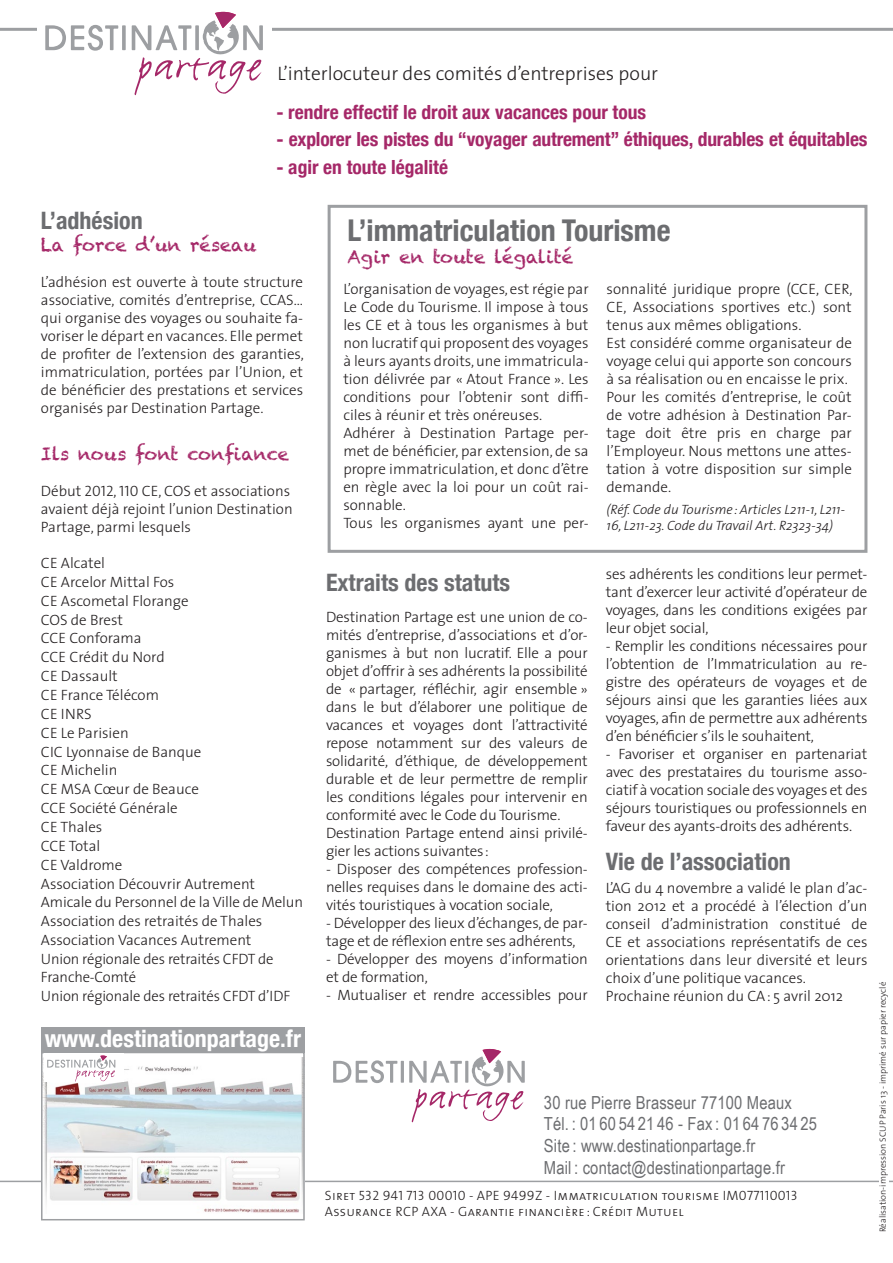
<style>
.page{position:relative;width:893px;height:1263px;background:#fff}
.page>*{position:absolute;margin:0;border:0;box-sizing:border-box;transform-origin:0 0}
.t1{font:700 condensed 30px "Helvetica Neue";color:#6c6d70}
.t2{font:700 condensed 24px "Helvetica Neue";color:#6c6d70}
.t3{font:700 condensed 24px "Helvetica Neue";color:#fff}
.t4{font:700 condensed 19.5px "Helvetica Neue";letter-spacing:-.01em;color:#a52868}
.t5{font:300 19.5px "The Sans";color:#231f20}
.t6{font:18px/21.6px "Arial Narrow";letter-spacing:.01em;color:#6c6d70}
.t7{font:18px "Chalkduster";color:#a52868}
.t8{font:300 15px/18px "The Sans";color:#231f20}
.t9{font:13.5px/16.2px "The Sans Light Caps";letter-spacing:.02em;color:#231f20}
.t10{font:italic 300 13.5px/16.2px "The Sans";color:#231f20}
.t11{font:300 9px "The Sans";color:#231f20}
.s1{font-family:"The Sans Light Caps";font-weight:400}
</style>
<div class="page">
<svg style="left:0;top:11px;width:893px;height:84px"></svg>
<hr style="left:0;top:1181px;width:893px;height:1px;background:#9d9fa2">
<svg style="left:333px;top:1060px;width:64px;height:23px"></svg>
<hr style="left:401px;top:1061px;width:3px;height:22px;background:#9d9fa2">
<svg style="left:409px;top:1049px;width:116px;height:73px"></svg>
<img style="left:44px;top:1057px;width:258px;height:156px">
<div style="left:41px;top:1052px;width:264px;height:168px;border:2px solid #9d9fa2"></div>
<div style="left:41px;top:1027px;width:264px;height:25px;background:#9d9fa2"></div>
<div style="left:44px;top:1053px;width:80px;height:29px;background:#fff"></div>
<svg style="left:47px;top:1055px;width:68px;height:27px"></svg>
<div style="left:328px;top:205px;width:539px;height:348px;border:3px solid #9d9fa2"></div>
<div style="left:879px;top:974px;width:10px;height:258px;background:#fff"></div>
<p class="t5" style="left:277px;top:57px;width:382px">L’interlocuteur des comités d’entreprises pour</p>
<p class="t4" style="left:276px;top:100px;width:371px">- rendre effectif le droit aux vacances pour tous</p>
<p class="t4" style="left:276px;top:128px;width:593px">- explorer les pistes du “voyager autrement” éthiques, durables et équitables</p>
<p class="t4" style="left:276px;top:155px;width:173px">- agir en toute légalité</p>
<p class="t2" style="left:41px;top:206px;width:103px">L’adhésion</p>
<p class="t7" style="left:41px;top:234px;width:217px">La force d’un réseau</p>
<p class="t8" style="left:41px;top:272px;width:264px;text-align:justify">L’adhésion est ouverte à toute structure associative, comités d’entreprise, CCAS… qui organise des voyages ou souhaite fa&shy;voriser le départ en vacances. Elle permet de profiter de l’extension des garanties, immatriculation, portées par l’Union, et de bénéficier des prestations et services organisés par Destination Partage.</p>
<p class="t7" style="left:41px;top:443px;width:250px">Ils nous font confiance</p>
<p class="t8" style="left:41px;top:481px;width:253px">Début <span class="s1">2012, 110</span> CE, COS et associations avaient déjà rejoint l’union Destination<br>Partage, parmi lesquels</p>
<p class="t8" style="left:41px;top:553px;width:264px;line-height:18.8px">CE Alcatel<br>CE Arcelor Mittal Fos<br>CE Ascometal Florange<br>COS de Brest<br>CCE Conforama<br>CCE Crédit du Nord<br>CE Dassault<br>CE France Télécom<br>CE INRS<br>CE Le Parisien<br>CIC Lyonnaise de Banque<br>CE Michelin<br>CE MSA Cœur de Beauce<br>CCE Société Générale<br>CE Thales<br>CCE Total<br>CE Valdrome<br>Association Découvrir Autrement<br>Amicale du Personnel de la Ville de Melun<br>Association des retraités de Thales<br>Association Vacances Autrement<br>Union régionale des retraités CFDT de<br>Franche-Comté<br>Union régionale des retraités CFDT d’IDF</p>
<p class="t3" style="left:45px;top:1024px;width:258px">www.destinationpartage.fr</p>
<p class="t1" style="left:348px;top:212px;width:324px">L’immatriculation Tourisme</p>
<p class="t7" style="left:348px;top:246px;width:227px">Agir en toute légalité</p>
<p class="t8" style="left:343px;top:279px;width:247px">L’organisation de voyages, est régie par Le Code du Tourisme. Il impose à tous les CE et à tous les organismes à but non lucratif qui proposent des voyages à leurs ayants droits, une immatricula&shy;tion délivrée par « Atout France ». Les conditions pour l’obtenir sont diffi&shy;ciles à réunir et très onéreuses.<br>Adhérer à Destination Partage per&shy;met de bénéficier, par extension, de sa propre immatriculation, et donc d’être en règle avec la loi pour un coût rai&shy;sonnable.<br>Tous les organismes ayant une per-</p>
<p class="t8" style="left:607px;top:279px;width:247px">sonnalité juridique propre (CCE, CER, CE, Associations sportives etc.) sont tenus aux mêmes obligations.<br>Est considéré comme organisateur de voyage celui qui apporte son concours à sa réalisation ou en encaisse le prix.<br>Pour les comités d’entreprise, le coût de votre adhésion à Destination Par&shy;tage doit être pris en charge par l’Employeur. Nous mettons une attes&shy;tation à votre disposition sur simple demande.</p>
<p class="t10" style="left:607px;top:501px;width:240px">(Réf. Code du Tourisme : Articles L211-1, L211-<br>16, L211-23. Code du Travail Art. R2323-34)</p>
<p class="t2" style="left:326px;top:568px;width:186px">Extraits des statuts</p>
<p class="t8" style="left:326px;top:608px;width:263px">Destination Partage est une union de co&shy;mités d’entreprise, d’associations et d’or&shy;ganismes à but non lucratif. Elle a pour objet d’offrir à ses adhérents la possibilité de « partager, réfléchir, agir ensemble » dans le but d’élaborer une politique de vacances et voyages dont l’attractivité repose notamment sur des valeurs de solidarité, d’éthique, de développement durable et de leur permettre de remplir les conditions légales pour intervenir en conformité avec le Code du Tourisme.<br>Destination Partage entend ainsi privilé&shy;gier les actions suivantes :</p>
<p class="t8" style="left:326px;top:860px;width:263px;text-align:justify">- Disposer des compétences profession&shy;nelles requises dans le domaine des acti&shy;vités touristiques à vocation sociale,</p>
<p class="t8" style="left:326px;top:914px;width:263px">- Développer des lieux d’échanges, de par&shy;tage et de réflexion entre ses adhérents,</p>
<p class="t8" style="left:326px;top:950px;width:263px">- Développer des moyens d’information et de formation,</p>
<p class="t8" style="left:326px;top:986px;width:263px">- Mutualiser et rendre accessibles pour</p>
<p class="t8" style="left:606px;top:564px;width:263px;text-align:justify">ses adhérents les conditions leur permet&shy;tant d’exercer leur activité d’opérateur de voyages, dans les conditions exigées par leur objet social,</p>
<p class="t8" style="left:606px;top:636px;width:263px;text-align:justify">- Remplir les conditions nécessaires pour l’obtention de l’Immatriculation au re&shy;gistre des opérateurs de voyages et de séjours ainsi que les garanties liées aux voyages, afin de permettre aux adhérents d’en bénéficier s’ils le souhaitent,</p>
<p class="t8" style="left:606px;top:744px;width:263px;text-align:justify">- Favoriser et organiser en partenariat avec des prestataires du tourisme asso&shy;ciatif à vocation sociale des voyages et des séjours touristiques ou professionnels en faveur des ayants-droits des adhérents.</p>
<p class="t2" style="left:606px;top:847px;width:187px">Vie de l’association</p>
<p class="t8" style="left:606px;top:878px;width:263px">L’AG du 4 novembre a validé le plan d’ac&shy;tion 2012 et a procédé à l’élection d’un conseil d’administration constitué de CE et associations représentatifs de ces orientations dans leur diversité et leurs choix d’une politique vacances.<br>Prochaine réunion du CA : 5 avril 2012</p>
<p class="t6" style="left:544px;top:1091px;width:275px">30 rue Pierre Brasseur 77100 Meaux Tél. : 01 60 54 21 46 - Fax : 01 64 76 34 25<br>Site : www.destinationpartage.fr<br>Mail : contact@destinationpartage.fr</p>
<p class="t9" style="left:325px;top:1187px;width:474px">Siret 532 941 713 00010 - APE 9499Z - Immatriculation tourisme IM077110013<br>Assurance RCP AXA - Garantie financière : Crédit Mutuel</p>
<p class="t11" style="left:875px;top:1232px;width:252px;rotate:-90deg">Réalisation-impression SCUP Paris 13 - imprimé sur papier recyclé</p>
</div>
